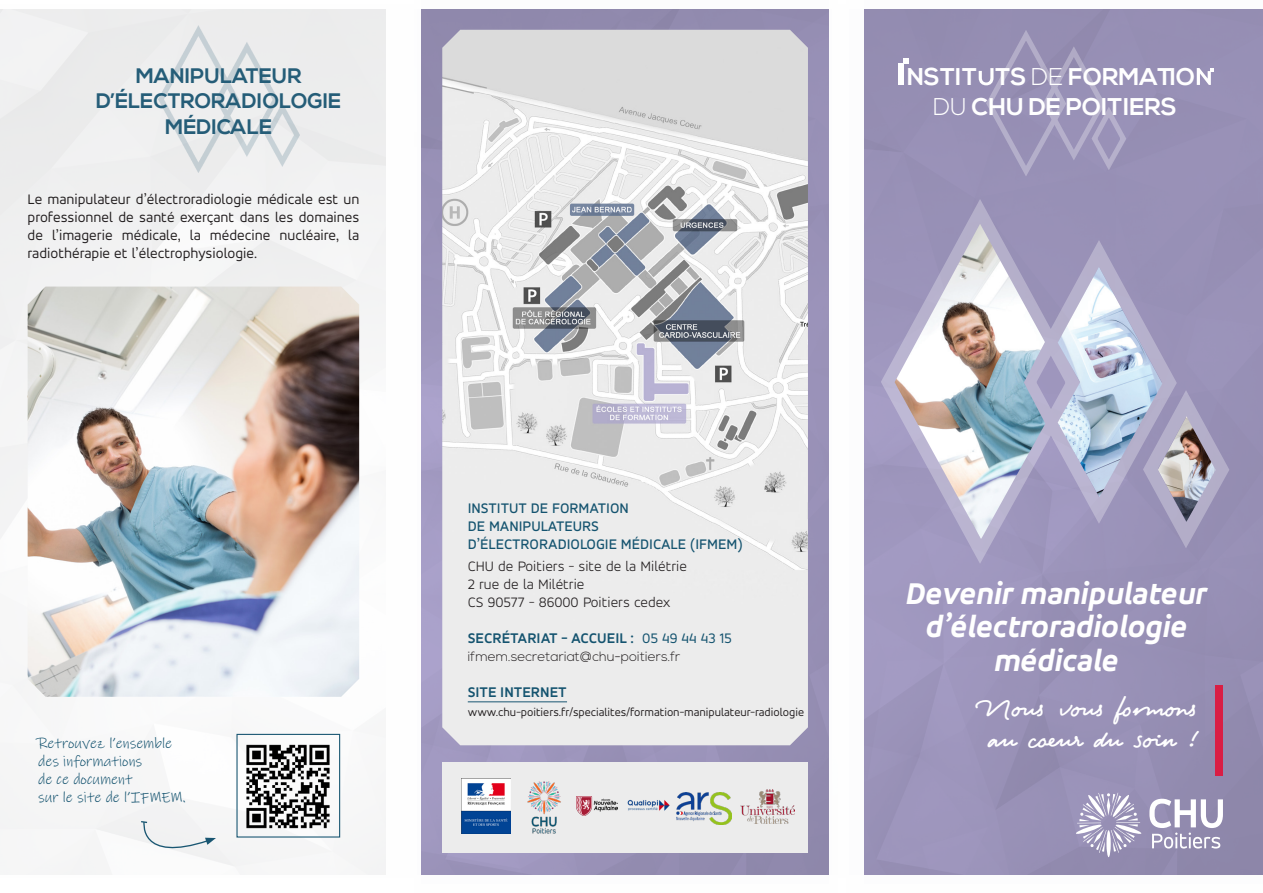
<style>
.page{position:relative;width:1263px;height:893px;background:#fff}
.page>*{position:absolute;margin:0;border:0;box-sizing:border-box;transform-origin:0 0}
.t1{font:italic 800 31.8px "Accord Alternate";color:#fff}
.t2{font:31.5px "Respondent PERSONALUSEONLY Black PERSONALUSEONLY";color:#fff}
.t3{font:700 24.15px/29.7px "Nexa";color:#fff;text-align:center}
.t4{font:700 21px "Nexa";color:#255d78}
.t5{font:15px/18px "Accord Alternate";color:#231f20;text-align:justify}
.t6{font:300 15px "Accord Alternate";color:#231f20}
.t7{font:500 15px "Accord Alternate";color:#14536f}
.t8{font:15px "Ink Free";color:#14536f}
.t9{font:700 15px "Accord Alternate";color:#14536f}
.t10{font:300 13.5px "Nexa";color:#231f20}
.t11{font:12px "Accord Alternate";color:#231f20}
.s1{font-weight:300}
.s2{font-weight:400}
</style>
<div class="page">
<div style="left:849px;top:0;width:414px;height:893px;background:#9890b6"></div>
<svg style="left:421px;top:9px;width:408px;height:866px;background:#9a92b8"></svg>
<img style="left:158px;top:26px;width:141px;height:147px">
<div style="left:898px;top:63px;width:5px;height:22px;background:#fff"></div>
<svg style="left:903px;top:58px;width:5px;height:5px"></svg>
<svg style="left:1197px;top:68px;width:17px;height:17px"></svg>
<svg style="left:979px;top:31px;width:147px;height:145px"></svg>
<div style="left:1215px;top:686px;width:8px;height:90px;background:#d91e44"></div>
<svg style="left:1076px;top:793px;width:66px;height:60px"></svg>
<svg style="left:1149px;top:799px;width:74px;height:49px"></svg>
<img style="left:442px;top:30px;width:366px;height:715px">
<div style="left:442px;top:762px;width:366px;height:90px;background:#ececec"></div>
<hr style="left:468px;top:701px;width:99px;height:1px;background:#14536f">
<img style="left:740px;top:790px;width:55px;height:33px">
<img style="left:577px;top:796px;width:40px;height:19px">
<img style="left:676px;top:793px;width:55px;height:31px">
<img style="left:518px;top:778px;width:49px;height:61px">
<img style="left:461px;top:779px;width:50px;height:55px">
<img style="left:623px;top:788px;width:49px;height:32px">
<div style="left:236px;top:734px;width:104px;height:103px;border:1px solid #14536f"></div>
<svg style="left:140px;top:820px;width:76px;height:30px"></svg>
<img style="left:28px;top:287px;width:331px;height:410px">
<svg style="left:880px;top:200px;width:183px;height:365px"></svg>
<svg style="left:1045px;top:236px;width:132px;height:301px"></svg>
<svg style="left:1136px;top:386px;width:93px;height:162px"></svg>
<img style="left:895px;top:224px;width:150px;height:314px">
<img style="left:1058px;top:267px;width:104px;height:230px">
<img style="left:1158px;top:416px;width:57px;height:106px">
<img style="left:236px;top:739px;width:105px;height:95px">
<div style="left:0;top:0;width:1263px;height:9px;background:#fff"></div>
<div style="left:0;top:876px;width:1263px;height:17px;background:#fff"></div>
<div style="left:829px;top:0;width:34px;height:893px;background:#fff"></div>
<p class="t4" style="left:136px;top:64px;width:167px">MANIPULATEUR</p>
<p class="t4" style="left:96px;top:89px;width:247px">D’ÉLECTRORADIOLOGIE</p>
<p class="t4" style="left:165px;top:114px;width:108px">MÉDICALE</p>
<p class="t5" style="left:28px;top:190px;width:333px">Le manipulateur d’électroradiologie médicale est un professionnel de santé exerçant dans les domaines de l’imagerie médicale, la médecine nucléaire, la radiothérapie et l’électrophysiologie.</p>
<p class="t8" style="left:38px;top:732px;width:135px">Retrouvez l’ensemble</p>
<p class="t8" style="left:38px;top:750px;width:106px">des informations</p>
<p class="t8" style="left:38px;top:768px;width:96px">de ce document</p>
<p class="t8" style="left:38px;top:786px;width:149px">sur le site de l’IFMEM.</p>
<h3 class="t3" style="left:907px;top:63px;width:290px">NSTIT TS <span class="s1">DE</span> FORMATIO<br><span class="s1">DU</span> CHU DE POITIERS</h3>
<p class="t7" style="left:468px;top:499px;width:163px">INSTITUT DE FORMATION</p>
<p class="t7" style="left:468px;top:517px;width:133px">DE MANIPULATEURS</p>
<p class="t7" style="left:468px;top:535px;width:276px">D’ÉLECTRORADIOLOGIE MÉDICALE (IFMEM)</p>
<p class="t6" style="left:468px;top:557px;width:221px">CHU de Poitiers - site de la Milétrie</p>
<p class="t6" style="left:468px;top:575px;width:118px">2 rue de la Milétrie</p>
<p class="t6" style="left:468px;top:593px;width:204px">CS 90577 - 86000 Poitiers cedex</p>
<p class="t9" style="left:468px;top:629px;width:266px">SECRÉTARIAT - ACCUEIL : <span class="s2">05 49 44 43 15</span></p>
<p class="t10" style="left:468px;top:649px;width:214px">ifmem.secretariat@chu-poitiers.fr</p>
<p class="t9" style="left:468px;top:683px;width:100px">SITE INTERNET</p>
<p class="t11" style="left:468px;top:705px;width:338px">www.chu-poitiers.fr/specialites/formation-manipulateur-radiologie</p>
<p class="t1" style="left:904px;top:574px;width:303px">Devenir manipulateur</p>
<p class="t1" style="left:924px;top:608px;width:263px">d’électroradiologie</p>
<p class="t1" style="left:993px;top:641px;width:126px">médicale</p>
<p class="t2" style="left:984px;top:685px;width:217px">Nous vous formons</p>
<p class="t2" style="left:990px;top:717px;width:206px">au coeur du soin !</p>
</div>
